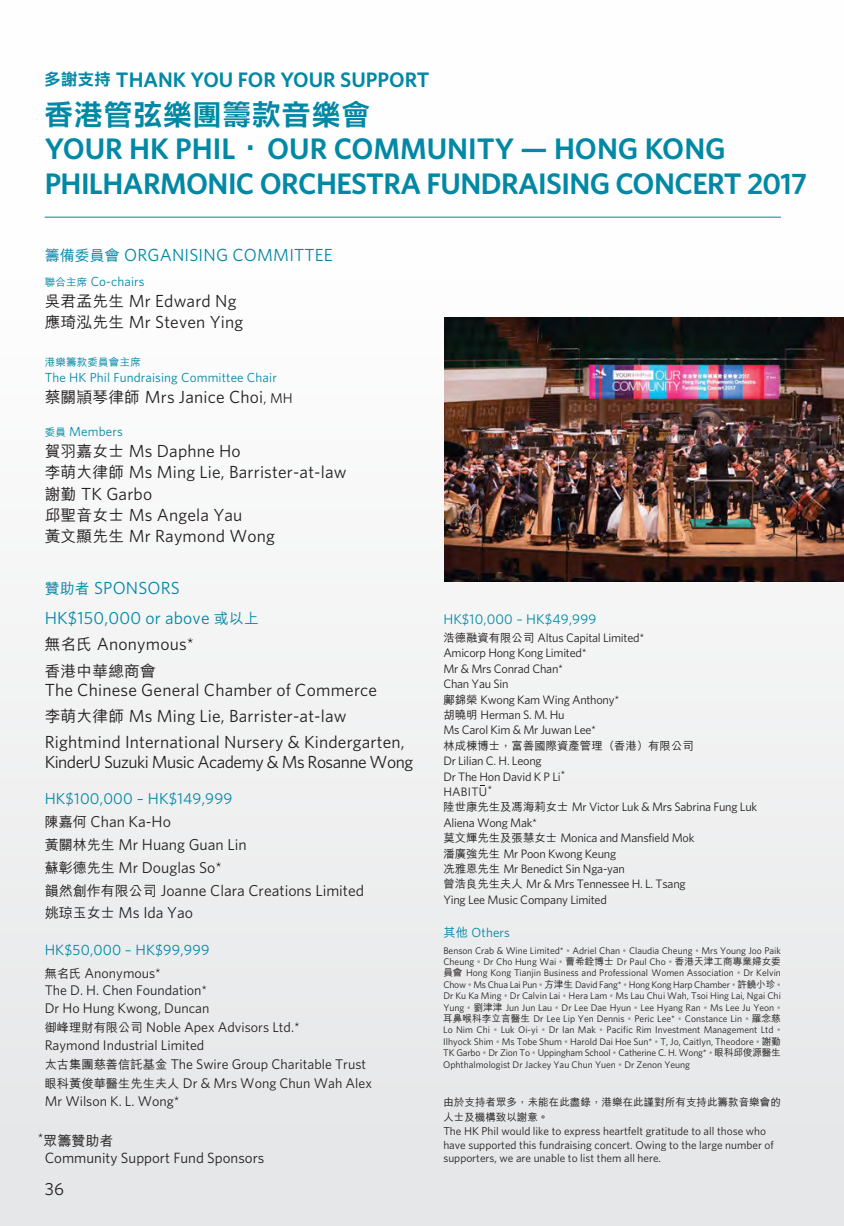
<style>
.page{position:relative;width:844px;height:1226px;background:#fff}
.page>*{position:absolute;margin:0;border:0;box-sizing:border-box;transform-origin:0 0}
.t1{font:600 29.75px/34.3px "Whitney";letter-spacing:-.02em;color:#0088a5}
.t2{font:700 28px "Aktiv Hei Hant";letter-spacing:.06em;color:#0088a5}
.t3{font:600 21px "Whitney";color:#0088a5}
.t4{font:17.5px/21px "Whitney";letter-spacing:.01em;color:#231f20}
.t5{font:17.5px/29.8px "Whitney";letter-spacing:.01em;color:#0088a5}
.t6{font:17.5px "Whitney";letter-spacing:-.03em;color:#231f20}
.t7{font:15.75px/22.8px "Whitney";color:#231f20}
.t8{font:500 15.75px "M Hei";letter-spacing:.01em;color:#231f20}
.t9{font:14.88px "Whitney";color:#231f20}
.t10{font:14.88px "Whitney";letter-spacing:.01em;color:#0088a5}
.t11{font:14px/17.5px "Whitney";color:#231f20}
.t12{font:14px "Whitney";letter-spacing:.01em;color:#0088a5}
.t13{font:500 14px "M Hei";color:#231f20}
.t14{font:13.12px "Whitney";letter-spacing:.01em;color:#0088a5}
.t15{font:12.25px/15.4px "Whitney";letter-spacing:-.02em;color:#231f20}
.t16{font:11.38px/13.1px "Whitney";color:#231f20}
.t17{font:500 11.38px "M Hei";color:#231f20}
.t18{font:500 10.5px/14px "M Hei";letter-spacing:.005em;color:#231f20}
.t19{font:500 10.5px "M Hei";letter-spacing:.02em;color:#0088a5}
.t20{font:9.62px/11.4px "Whitney";letter-spacing:-.01em;color:#231f20;text-align:justify}
.s1{font-family:"Aktiv Hei Hant";font-weight:700;font-size:15.75px}
.s2{font-family:"Aktiv Hei Hant";font-weight:700}
.s3{font-family:"M Hei";font-weight:500;font-size:14.88px}
.s4{font-family:"M Hei";font-weight:500;font-size:10.5px}
.s5{font-family:"M Hei";font-weight:500;font-size:15.75px}
.s6{font-family:"Noto Sans CJ Ktc";font-weight:600;font-size:15.75px}
.s7{font-size:14px}
.s8{color:#0088a5}
.s9{font-family:"M Hei";font-weight:500;font-size:14px}
.s10{font-family:"Noto Sans CJ Ktc";font-weight:600;font-size:14px}
.s11{font-family:"M Hei";font-weight:500;font-size:12.25px}
.s12{font-family:"M Hei";font-weight:500;font-size:11.38px}
.s13{color:#939598}
.s14{font-family:"M Hei";font-weight:500}
</style>
<div class="page">
<div style="left:0;top:0;width:843px;height:1225px;background:linear-gradient(to right,#f4f4f5,#f2f2f3)"></div>
<hr style="left:45px;top:217px;width:735px;height:1px;background:#0088a5">
<img style="left:444px;top:318px;width:399px;height:263px">
<h3 class="t3" style="left:45px;top:67px;width:386px"><span class="s1">多謝支持</span> THAN K YOU FOR YOUR SUPPORT</h3>
<h2 class="t2" style="left:45px;top:98px;width:326px">香港管弦樂團籌款音樂會</h2>
<h1 class="t1" style="left:45px;top:131px;width:763px">YOUR HK PHIL<span class="s2">．</span>OUR COMMUNITY — HONG KONG<br>PHILHARMONIC ORCHESTRA FUN DRAISING CONCERT 2017</h1>
<h3 class="t5" style="left:45px;top:240px;width:224px"><span class="s3">籌備委員會</span> Organisi ng Committee</h3>
<h3 class="t14" style="left:45px;top:273px;width:101px"><span class="s4">聯合主席</span> Co-chairs</h3>
<h3 class="t4" style="left:45px;top:290px;width:200px"><span class="s5">吳君孟先生</span> Mr Edward Ng<span class="s5">應琦泓先生</span> Mr Steven Ying</h3>
<p class="t19" style="left:45px;top:357px;width:98px">港樂籌款委員會主席</p>
<h3 class="t14" style="left:45px;top:370px;width:233px">The HK Phil Fundraising Committee Chair</h3>
<h3 class="t4" style="left:45px;top:386px;width:247px"><span class="s5">蔡關</span><span class="s6">頴</span><span class="s5">琴律師</span> Mrs Janice Choi<span class="s7">, MH</span></h3>
<h3 class="t14" style="left:45px;top:424px;width:80px"><span class="s4">委員</span> Members</h3>
<h3 class="t4" style="left:45px;top:440px;width:303px"><span class="s5">賀羽嘉女士</span> Ms Daphne Ho<br><span class="s5">李萌大律師</span> Ms Ming Lie, Barrister-at-law<span class="s5">謝勤</span> TK Garbo<br><span class="s5">邱聖音女士</span> Ms Angela Yau<br><span class="s5">黃文顯先生</span> Mr Raymond Wong</h3>
<h3 class="t5" style="left:45px;top:573px;width:216px"><span class="s3">贊助者</span> Sponsors<br>HK$150,000 or above <span class="s3">或以上</span></h3>
<h3 class="t4" style="left:45px;top:633px;width:151px"><span class="s5">無名氏</span> Anonymous*</h3>
<h3 class="t8" style="left:45px;top:662px;width:113px">香港中華總商會</h3>
<h3 class="t4" style="left:45px;top:676px;width:361px;line-height:26.2px">The Chinese General Chamber of Commerce<br><span class="s5">李萌大律師</span> Ms Ming Lie, Barrister-at-law<br>Rightmind International N ursery &amp; Kindergarten,</h3>
<h3 class="t6" style="left:45px;top:751px;width:370px">KinderU Suzuki Music Academy &amp; Ms Rosanne Wong</h3>
<h3 class="t7" style="left:45px;top:787px;width:321px"><span class="s8">HK$100,000 – HK$149,999<br></span><span class="s9">陳嘉何</span> Chan Ka-Ho<br><span class="s9">黃關林先生</span> Mr Huang Guan Lin<br><span class="s9">蘇彰德先生</span> Mr Douglas So*<br><span class="s9">韻然創作有限公司</span> Joanne Clara Creations Limited<span class="s9">姚</span><span class="s10">琼</span><span class="s9">玉女士</span> Ms Ida Yao</h3>
<h3 class="t10" style="left:45px;top:941px;width:166px">HK$50,000 – HK$99,999</h3>
<h3 class="t11" style="left:45px;top:963px;width:166px"><span class="s11">無名氏</span> Anonymous*<br>The D. H . Chen Foundation*<br>Dr Ho H ung Kwong, Duncan</h3>
<h3 class="t11" style="left:45px;top:1018px;width:256px"><span class="s11">御峰理財有限公司</span> Noble Apex Advisors Ltd.*<br>Raymond Industrial Limited</h3>
<h3 class="t11" style="left:45px;top:1053px;width:328px;line-height:19.2px"><span class="s11">太古集團慈善信託基金</span> The Swire Group Charitable Trust<span class="s11">眼科黃俊華醫生先生夫人</span> Dr &amp; Mrs Wong Chun Wah Alex</h3>
<h3 class="t11" style="left:45px;top:1091px;width:136px">Mr Wilson K. L. Wong*</h3>
<p class="t18" style="left:443px;top:1095px;width:339px">由於支持者眾多，未能在此盡錄，港樂在此謹對所有支持此籌款音樂會的人士及機構致以謝意。</p>
<p class="t16" style="left:443px;top:1124px;width:332px">The HK Phil would like to express heartfelt gratitude to all those who have supported this fundraising concert. Owing to the large number of supporters, we are unable to list them all here.</p>
<h3 class="t12" style="left:443px;top:610px;width:154px">HK$10,000 – HK$49,999</h3>
<p class="t15" style="left:443px;top:629px;width:202px"><span class="s12">浩德融資有限公司</span> Altus Capital Limited*<br>Amicorp Hong Kong Limited*<br>Mr &amp; Mrs Conrad Chan*<br>Chan Yau Sin<br><span class="s12">鄺錦榮</span> Kwong Kam Wing Anthony*<br><span class="s12">胡曉明</span> Herman S. M. Hu<br>Ms Carol Kim &amp; Mr Juwan Lee*</p>
<p class="t17" style="left:443px;top:739px;width:252px">林成棟博士，富善國際資產管理（香港）有限公司</p>
<p class="t15" style="left:443px;top:752px;width:315px">Dr Lilian C. H . Leong<br>Dr The Hon David K P Li*<br>HABITU*<br><span class="s12">陸世康先生及馮海莉女士</span> Mr Victor Luk &amp; Mrs Sabrina Fung Luk<br>Aliena Wong Mak*<br><span class="s12">莫文輝先生及張慧女士</span> Monica and Mansfield Mok<br><span class="s12">潘廣強先生</span> Mr Poon Kwong Keung<br><span class="s12">冼雅恩先生</span> Mr Benedict Sin Nga-yan<br><span class="s12">曾浩良先生夫人</span> Mr &amp; Mrs Tennessee H . L. Tsang<br>Ying Lee Music Company Limited</p>
<h3 class="t14" style="left:443px;top:924px;width:68px"><span class="s11">其他</span> Others</h3>
<p class="t20" style="left:443px;top:944px;width:339px">Benson Crab &amp; Wine Limited* <span class="s13">•</span> Adriel Chan <span class="s13">•</span> Claudia Cheung <span class="s13">•</span> Mrs Young Joo Paik Cheung <span class="s13">•</span> Dr Cho H ung Wai <span class="s13">•</span> <span class="s14">曹希銓博士</span> Dr Paul Cho <span class="s13">•</span> <span class="s14">香港天津工商專業婦女委員會</span> Hong Kong Tianjin Business and Professional Women Association <span class="s13">•</span> Dr Kelvin Chow <span class="s13">•</span> Ms Chua Lai Pun <span class="s13">•</span> <span class="s14">方津生</span> David Fang* <span class="s13">•</span> Hong Kong Harp Chamber <span class="s13">•</span> <span class="s14">許饒小珍</span> <span class="s13">• </span>Dr Ku Ka Ming <span class="s13">•</span> Dr Calvin Lai <span class="s13">•</span> Hera Lam <span class="s13">•</span> Ms Lau Chui Wah, Tsoi H ing Lai, Ngai Chi Yung <span class="s13">•</span> <span class="s14">劉津津</span> Jun Jun Lau <span class="s13">•</span> Dr Lee Dae Hyun <span class="s13">•</span> Lee Hyang Ran <span class="s13">•</span> Ms Lee Ju Yeon <span class="s13">•</span><span class="s14">耳鼻喉科李立言醫生</span> Dr Lee Lip Yen Dennis <span class="s13">•</span> Peric Lee* <span class="s13">•</span> Constance Lin <span class="s13">•</span> <span class="s14">羅念慈</span>Lo N im Chi <span class="s13">•</span> Luk Oi-yi <span class="s13">•</span> Dr Ian Mak <span class="s13">•</span> Pacific Rim Investment Management Ltd <span class="s13">• </span>Ilhyock Shim <span class="s13">•</span> Ms Tobe Shum <span class="s13">•</span> Harold Dai Hoe Sun* <span class="s13">•</span> T, Jo, Caitlyn, Theodore <span class="s13">•</span> <span class="s14">謝勤</span>TK Garbo <span class="s13">•</span> Dr Zion To <span class="s13">•</span> U ppingham School <span class="s13">•</span> Catherine C. H . Wong* <span class="s13">•</span> <span class="s14">眼科邱俊源醫生</span>Ophthalmologist Dr Jackey Yau Chun Yuen <span class="s13">•</span> Dr Zenon Yeung</p>
<h3 class="t11" style="left:38px;top:1128px;width:7px">*</h3>
<h3 class="t13" style="left:43px;top:1133px;width:71px">眾籌贊助者</h3>
<h3 class="t9" style="left:45px;top:1148px;width:221px">Community Support Fund Sponsors</h3>
<h3 class="t4" style="left:45px;top:1177px;width:39px">3636</h3>
</div>
